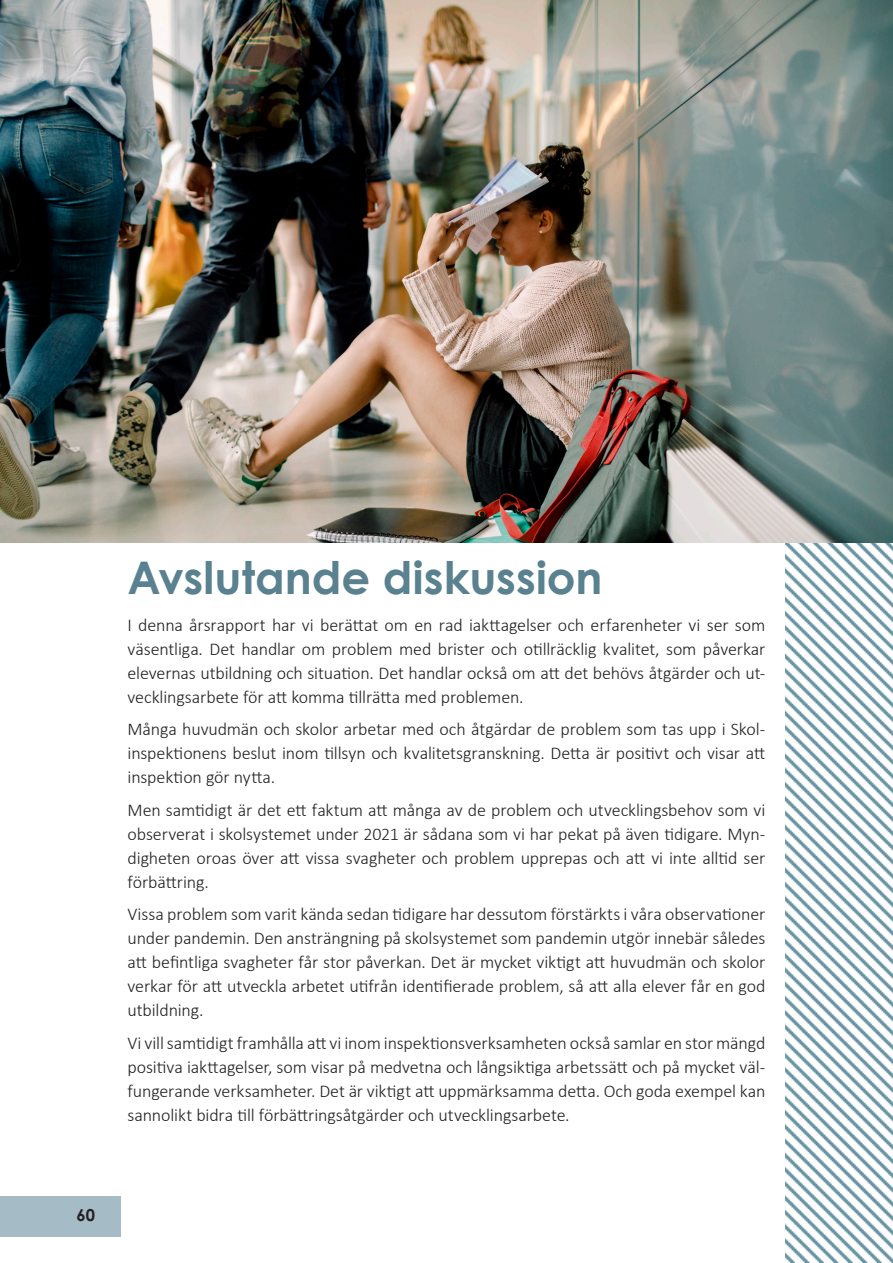
<style>
.page{position:relative;width:893px;height:1263px;background:#fff}
.page>*{position:absolute;margin:0;border:0;box-sizing:border-box;transform-origin:0 0}
.t1{font:700 45px "Century Gothic";color:#5a818f}
.t2{font:300 18px/24px "Calibri";letter-spacing:-.005em;color:#231f20;text-align:justify}
.t3{font:700 16.5px "Century Gothic";color:#231f20}
</style>
<div class="page">
<div style="left:0;top:1196px;width:121px;height:41px;background:#a5bbc5"></div>
<img style="left:786px;top:542px;width:107px;height:721px">
<img style="left:0;top:0;width:893px;height:542px">
<h1 class="t1" style="left:128px;top:544px;width:476px">Avslutande diskussion</h1>
<p class="t2" style="left:128px;top:613px;width:639px">I denna årsrapport har vi berättat om en rad iakttagelser och erfarenheter vi ser som väsentliga. Det handlar om problem med brister och otillräcklig kvalitet, som påverkar elevernas utbildning och situation. Det handlar också om att det behövs åtgärder och ut&shy;vecklingsarbete för att komma tillrätta med problemen.</p>
<p class="t2" style="left:128px;top:717px;width:639px">Många huvudmän och skolor arbetar med och åtgärdar de problem som tas upp i Skol&shy;inspektionens beslut inom tillsyn och kvalitetsgranskning. Detta är positivt och visar att inspektion gör nytta.</p>
<p class="t2" style="left:128px;top:798px;width:639px">Men samtidigt är det ett faktum att många av de problem och utvecklingsbehov som vi observerat i skolsystemet under 2021 är sådana som vi har pekat på även tidigare. Myn&shy;digheten oroas över att vissa svagheter och problem upprepas och att vi inte alltid ser förbättring.</p>
<p class="t2" style="left:128px;top:902px;width:639px">Vissa problem som varit kända sedan tidigare har dessutom förstärkts i våra observationer under pandemin. Den ansträngning på skolsystemet som pandemin utgör innebär således att befintliga svagheter får stor påverkan. Det är mycket viktigt att huvudmän och skolor verkar för att utveckla arbetet utifrån identifierade problem, så att alla elever får en god utbildning.</p>
<p class="t2" style="left:128px;top:1031px;width:639px">Vi vill samtidigt framhålla att vi inom inspektionsverksamheten också samlar en stor mängd positiva iakttagelser, som visar på medvetna och långsiktiga arbetssätt och på mycket väl&shy;fungerande verksamheter. Det är viktigt att uppmärksamma detta. Och goda exempel kan sannolikt bidra till förbättringsåtgärder och utvecklingsarbete.</p>
<p class="t3" style="left:77px;top:1202px;width:20px">60</p>
</div>
